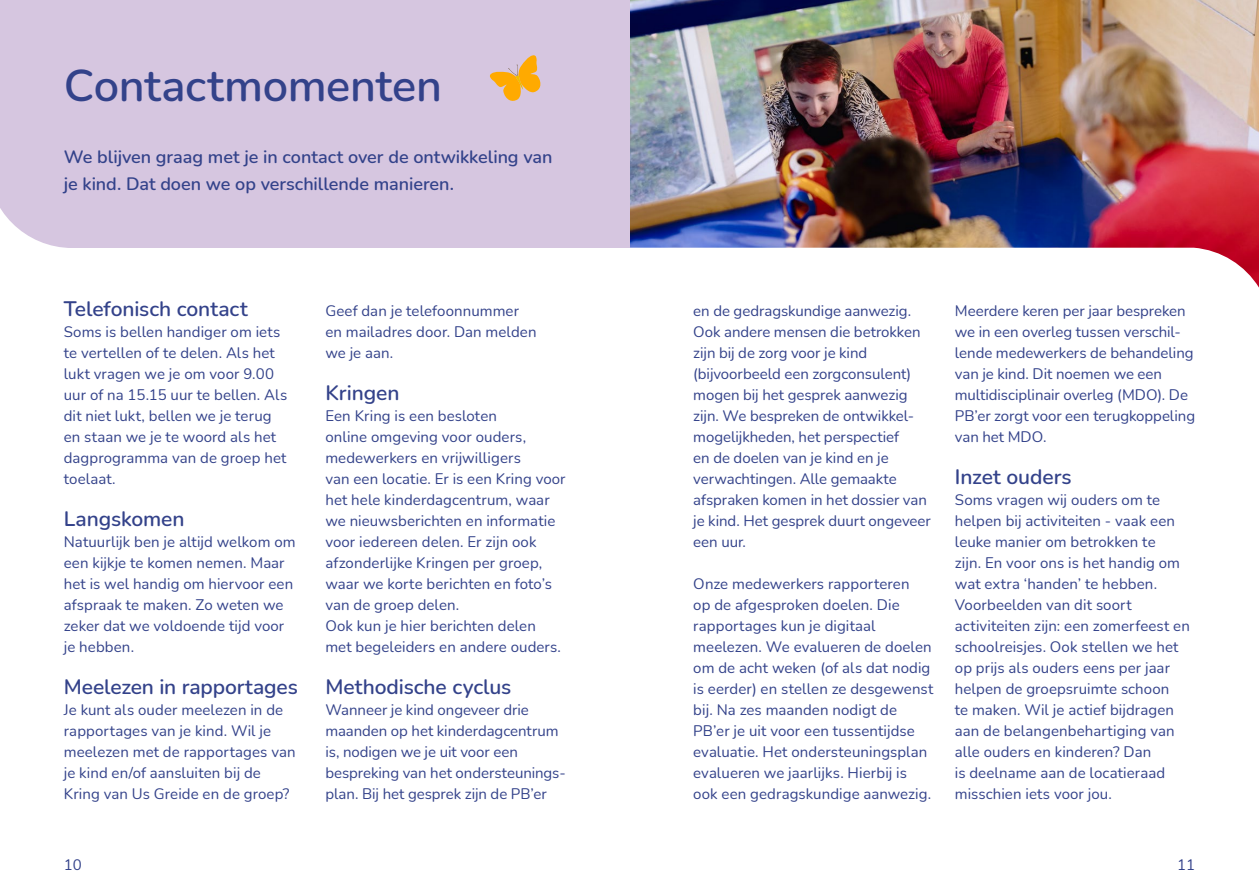
<style>
.page{position:relative;width:1259px;height:893px;background:#fff}
.page>*{position:absolute;margin:0;border:0;box-sizing:border-box;transform-origin:0 0}
.t1{font:600 45px "Nunito";letter-spacing:-.005em;color:#33428a}
.t2{font:600 21px "Nunito";letter-spacing:-.005em;color:#33428a}
.t3{font:600 18px/27px "Nunito";letter-spacing:-.005em;color:#33428a}
.t4{font:15px/21px "Nunito";letter-spacing:.005em;color:#33428a}
</style>
<div class="page">
<img style="left:629px;top:0;width:630px;height:288px">
<div style="left:0;top:0;width:629px;height:248px;background:#d6c6e0"></div>
<svg style="left:0;top:208px;width:67px;height:40px"></svg>
<svg style="left:490px;top:55px;width:51px;height:46px"></svg>
<h1 class="t1" style="left:64px;top:54px;width:380px">Contactmomenten</h1>
<p class="t3" style="left:64px;top:142px;width:490px">We blijven graag met je in contact over de ontwikkeling van je kind. Dat doen we op verschillende manieren.</p>
<h2 class="t2" style="left:64px;top:294px;width:185px">Telefonisch contact</h2>
<p class="t4" style="left:64px;top:321px;width:225px">Soms is bellen handiger om iets te vertellen of te delen. Als het lukt vragen we je om voor 9.00 uur of na 15.15 uur te bellen. Als dit niet lukt, bellen we je terug en staan we je te woord als het dagprogramma van de groep het toelaat.</p>
<h2 class="t2" style="left:64px;top:504px;width:122px">Langskomen</h2>
<p class="t4" style="left:64px;top:531px;width:233px">Natuurlijk ben je altijd welkom om een kijkje te komen nemen. Maar het is wel handig om hiervoor een afspraak te maken. Zo weten we zeker dat we voldoende tijd voor je hebben.</p>
<h2 class="t2" style="left:64px;top:672px;width:235px">Meelezen in rapportages</h2>
<p class="t4" style="left:64px;top:699px;width:233px">Je kunt als ouder meelezen in de rapportages van je kind. Wil je meelezen met de rapportages van je kind en/of aansluiten bij de<br>Kring van Us Greide en de groep?</p>
<p class="t4" style="left:325px;top:300px;width:213px">Geef dan je telefoonnummer en mailadres door. Dan melden we je aan.</p>
<h2 class="t2" style="left:325px;top:378px;width:76px">Kringen</h2>
<p class="t4" style="left:325px;top:405px;width:242px">Een Kring is een besloten<br>online omgeving voor ouders, medewerkers en vrijwilligers<br>van een locatie. Er is een Kring voor het hele kinderdagcentrum, waar we nieuwsberichten en informatie voor iedereen delen. Er zijn ook afzonderlijke Kringen per groep, waar we korte berichten en foto’s van de groep delen.<br>Ook kun je hier berichten delen met begeleiders en andere ouders.</p>
<h2 class="t2" style="left:325px;top:672px;width:187px">Methodische cyclus</h2>
<p class="t4" style="left:325px;top:699px;width:240px">Wanneer je kind ongeveer drie maanden op het kinderdagcentrum is, nodigen we je uit voor een bespreking van het ondersteunings&shy;plan. Bij het gesprek zijn de PB’er</p>
<p class="t4" style="left:693px;top:300px;width:239px">en de gedragskundige aanwezig.<br>Ook andere mensen die betrokken zijn bij de zorg voor je kind (bijvoorbeeld een zorgconsulent) mogen bij het gesprek aanwezig zijn. We bespreken de ontwikkel&shy;mogelijkheden, het perspectief<br>en de doelen van je kind en je verwachtingen. Alle gemaakte afspraken komen in het dossier van je kind. Het gesprek duurt ongeveer een uur.</p>
<p class="t4" style="left:693px;top:573px;width:242px">Onze medewerkers rapporteren<br>op de afgesproken doelen. Die rapportages kun je digitaal meelezen. We evalueren de doelen om de acht weken (of als dat nodig is eerder) en stellen ze desgewenst bij. Na zes maanden nodigt de<br>PB’er je uit voor een tussentijdse evaluatie. Het ondersteuningsplan evalueren we jaarlijks. Hierbij is ook een gedragskundige aanwezig.</p>
<p class="t4" style="left:955px;top:300px;width:242px">Meerdere keren per jaar bespreken we in een overleg tussen verschil&shy;lende medewerkers de behandeling van je kind. Dit noemen we een multidisciplinair overleg (MDO). De<br>PB’er zorgt voor een terugkoppeling van het MDO.</p>
<h2 class="t2" style="left:955px;top:462px;width:118px">Inzet ouders</h2>
<p class="t4" style="left:955px;top:489px;width:236px">Soms vragen wij ouders om te helpen bij activiteiten - vaak een leuke manier om betrokken te<br>zijn. En voor ons is het handig om wat extra ‘handen’ te hebben.<br>Voorbeelden van dit soort activiteiten zijn: een zomerfeest en schoolreisjes. Ook stellen we het op prijs als ouders eens per jaar helpen de groepsruimte schoon<br>te maken. Wil je actief bijdragen aan de belangenbehartiging van alle ouders en kinderen? Dan<br>is deelname aan de locatieraad misschien iets voor jou.</p>
<p class="t4" style="left:64px;top:854px;width:19px">10</p>
<p class="t4" style="left:1177px;top:854px;width:19px">11</p>
</div>
